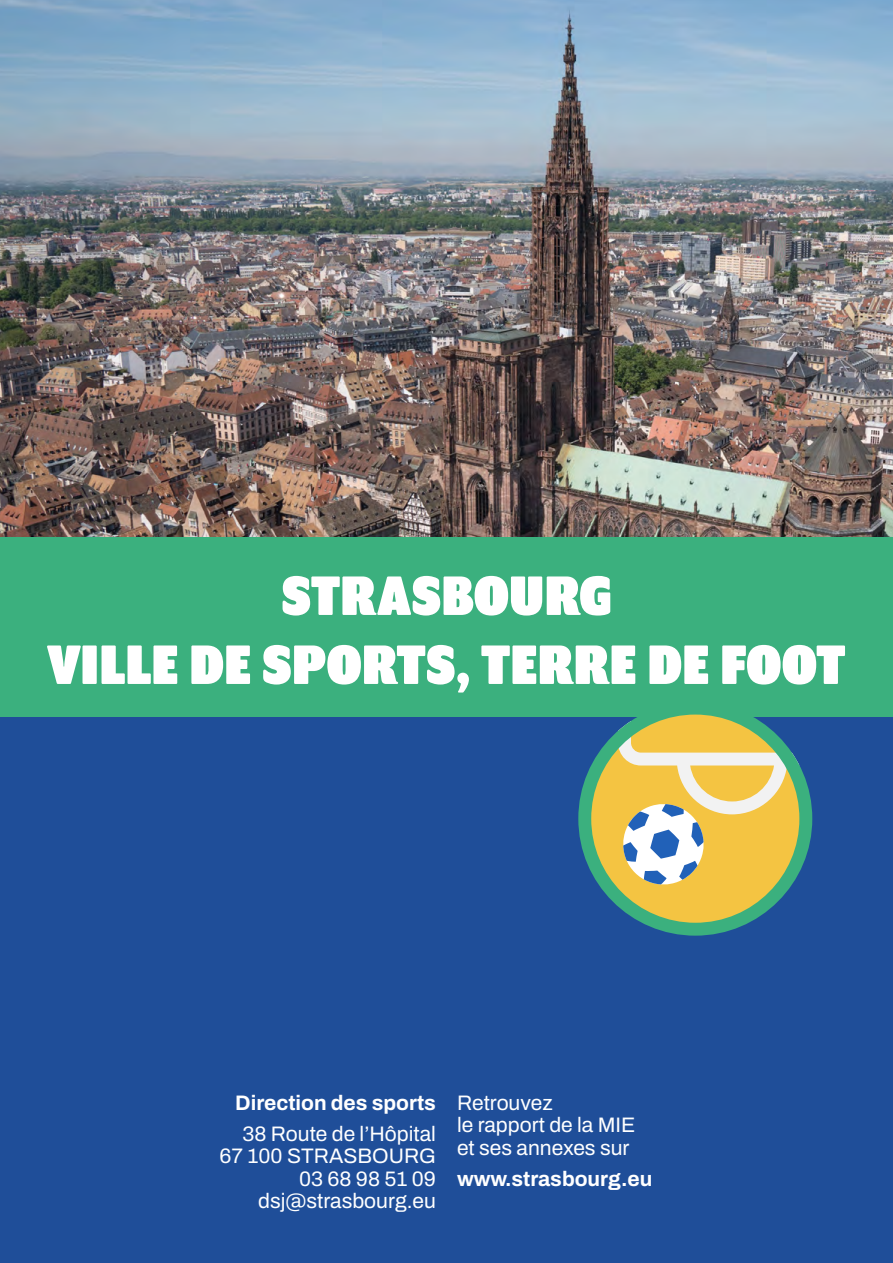
<style>
.page{position:relative;width:893px;height:1263px;background:#fff}
.page>*{position:absolute;margin:0;border:0;box-sizing:border-box;transform-origin:0 0}
.t1{font:900 60px/69px "Program OT";color:#fff;text-align:center}
.t2{font:21px/22.5px "Archivo";color:#fff;text-align:right}
.t3{font:700 21px "Archivo";color:#fff}
</style>
<div class="page">
<div style="left:0;top:716px;width:893px;height:547px;background:#1f4e99"></div>
<div style="left:0;top:536px;width:893px;height:180px;background:#3bb07e"></div>
<svg style="left:578px;top:714px;width:234px;height:222px"></svg>
<svg style="left:618px;top:721px;width:181px;height:167px;background:#d6c57b"></svg>
<img style="left:0;top:0;width:893px;height:536px">
<h1 class="t1" style="left:48px;top:560px;width:799px">STRASBOURG<br>VILLE DE SPORTS, TERRE DE FOOT</h1>
<p class="t3" style="left:235px;top:1087px;width:202px">Direction des sports</p>
<p class="t2" style="left:220px;top:1122px;width:218px">38 Route de l’Hôpital<br>67 100 STRASBOURG<br>03 68 98 51 09 dsj@strasbourg.eu</p>
<p class="t2" style="left:457px;top:1091px;width:180px;text-align:left">Retrouvez<br>le rapport de la MIE et ses annexes sur</p>
<p class="t3" style="left:457px;top:1163px;width:197px">www.strasbourg.eu</p>
</div>
